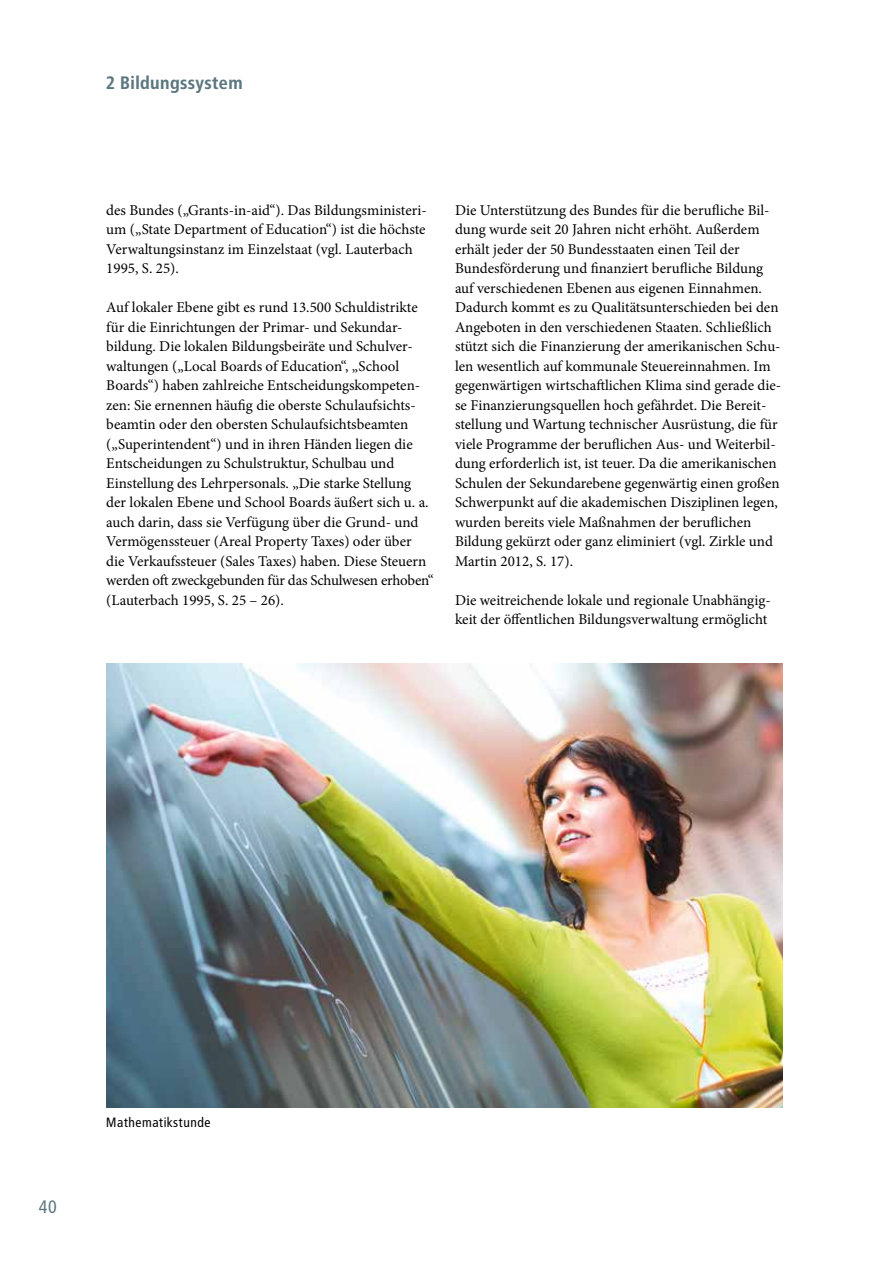
<style>
.page{position:relative;width:893px;height:1263px;background:#fff}
.page>*{position:absolute;margin:0;border:0;box-sizing:border-box;transform-origin:0 0}
.t1{font:700 18px "Transit OT";color:#5c767f}
.t2{font:18px "Transit OT";color:#5c767f}
.t3{font:15px/19.5px "Minion Pro";color:#000}
.t4{font:13.5px "Transit OT";color:#000}
</style>
<div class="page">
<img style="left:106px;top:663px;width:676px;height:445px">
<p class="t1" style="left:106px;top:73px;width:138px">2 Bildungssystem</p>
<p class="t3" style="left:106px;top:200px;width:322px">des Bundes („Grants-in-aid“). Das Bildungsministeri&shy;um („State Department of Education“) ist die höchste Verwaltungsinstanz im Einzelstaat (vgl. Lauterbach 1995, S. 25).</p>
<p class="t3" style="left:106px;top:298px;width:329px">Auf lokaler Ebene gibt es rund 13.500 Schuldistrikte für die Einrichtungen der Primar- und Sekundar&shy;bildung. Die lokalen Bildungsbeiräte und Schulver&shy;waltungen („Local Boards of Education“, „School Boards“) haben zahlreiche Entscheidungskompeten&shy;zen: Sie ernennen häufig die oberste Schulaufsichts&shy;beamtin oder den obersten Schulaufsichtsbeamten („Superintendent“) und in ihren Händen liegen die Entscheidungen zu Schulstruktur, Schulbau und Einstellung des Lehrpersonals. „Die starke Stellung der lokalen Ebene und School Boards äußert sich u. a. auch darin, dass sie Verfügung über die Grund- und Vermögenssteuer (Areal Property Taxes) oder über<br>die Verkaufssteuer (Sales Taxes) haben. Diese Steuern werden oft zweckgebunden für das Schulwesen erhoben“ (Lauterbach 1995, S. 25 – 26).</p>
<p class="t3" style="left:455px;top:200px;width:328px">Die Unterstützung des Bundes für die berufliche Bil&shy;dung wurde seit 20 Jahren nicht erhöht. Außerdem erhält jeder der 50 Bundesstaaten einen Teil der Bundesförderung und finanziert berufliche Bildung auf verschiedenen Ebenen aus eigenen Einnahmen.<br>Dadurch kommt es zu Qualitätsunterschieden bei den Angeboten in den verschiedenen Staaten. Schließlich stützt sich die Finanzierung der amerikanischen Schu&shy;len wesentlich auf kommunale Steuereinnahmen. Im gegenwärtigen wirtschaftlichen Klima sind gerade die&shy;se Finanzierungsquellen hoch gefährdet. Die Bereit&shy;stellung und Wartung technischer Ausrüstung, die für viele Programme der beruflichen Aus- und Weiterbil&shy;dung erforderlich ist, ist teuer. Da die amerikanischen Schulen der Sekundarebene gegenwärtig einen großen Schwerpunkt auf die akademischen Disziplinen legen, wurden bereits viele Maßnahmen der beruflichen Bildung gekürzt oder ganz eliminiert (vgl. Zirkle und Martin 2012, S. 17).</p>
<p class="t3" style="left:455px;top:590px;width:317px">Die weitreichende lokale und regionale Unabhängig&shy;keit der öffentlichen Bildungsverwaltung ermöglicht</p>
<p class="t2" style="left:39px;top:1196px;width:20px">40</p>
<p class="t4" style="left:106px;top:1114px;width:106px">Mathematikstunde</p>
</div>
